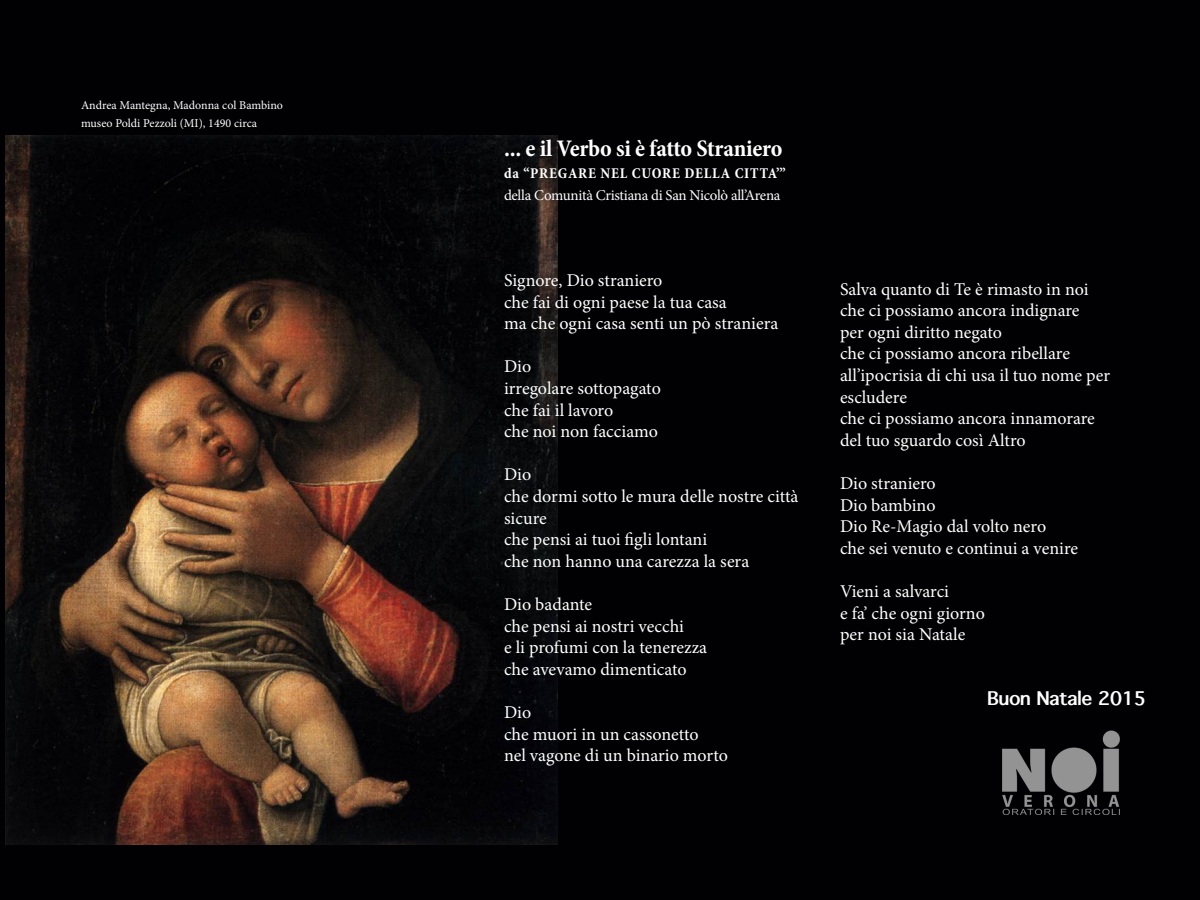
<style>
.page{position:relative;width:1200px;height:900px;background:#010103}
.page>*{position:absolute;margin:0;border:0;box-sizing:border-box;transform-origin:0 0}
.t1{font:700 condensed 24px "Minion Pro";letter-spacing:-.015em;color:#fff}
.t2{font:18px/21.6px "Minion Pro";color:#fff}
.t3{font:700 18px "Thonburi";color:#fff}
.t4{font:15px "Minion Pro";letter-spacing:-.02em;color:#fff}
.t5{font:700 condensed 15px "Minion Pro";letter-spacing:.05em;color:#fff}
.t6{font:12px "Minion Pro";color:#fff}
</style>
<div class="page">
<img style="left:6px;top:135px;width:552px;height:710px">
<img style="left:1002px;top:730px;width:118px;height:85px">
<p class="t6" style="left:81px;top:97px;width:204px">Andrea Mantegna, Madonna col Bambino</p>
<p class="t6" style="left:81px;top:115px;width:178px">museo Poldi Pezzoli (MI), 1490 circa</p>
<p class="t1" style="left:504px;top:132px;width:280px">... e il Verbo si è fatto Straniero</p>
<p class="t5" style="left:504px;top:163px;width:283px">da “PREGARE NEL CUORE DELLA CITTA’”</p>
<p class="t4" style="left:504px;top:185px;width:278px">della Comunità Cristiana di San Nicolò all’Arena</p>
<p class="t2" style="left:504px;top:269px;width:160px">Signore, Dio straniero</p>
<p class="t2" style="left:504px;top:291px;width:224px">che fai di ogni paese la tua casa</p>
<p class="t2" style="left:504px;top:313px;width:276px">ma che ogni casa senti un pò straniera</p>
<p class="t2" style="left:504px;top:356px;width:29px">Dio</p>
<p class="t2" style="left:504px;top:377px;width:158px">irregolare sottopagato</p>
<p class="t2" style="left:504px;top:399px;width:111px">che fai il lavoro</p>
<p class="t2" style="left:504px;top:421px;width:156px">che noi non facciamo</p>
<p class="t2" style="left:504px;top:464px;width:29px">Dio</p>
<p class="t2" style="left:504px;top:485px;width:296px">che dormi sotto le mura delle nostre città sicure</p>
<p class="t2" style="left:504px;top:529px;width:205px">che pensi ai tuoi figli lontani</p>
<p class="t2" style="left:504px;top:550px;width:247px">che non hanno una carezza la sera</p>
<p class="t2" style="left:504px;top:593px;width:90px">Dio badante</p>
<p class="t2" style="left:504px;top:615px;width:182px">che pensi ai nostri vecchi</p>
<p class="t2" style="left:504px;top:637px;width:205px">e li profumi con la tenerezza</p>
<p class="t2" style="left:504px;top:658px;width:184px">che avevamo dimenticato</p>
<p class="t2" style="left:504px;top:701px;width:29px">Dio</p>
<p class="t2" style="left:504px;top:723px;width:196px">che muori in un cassonetto</p>
<p class="t2" style="left:504px;top:745px;width:226px">nel vagone di un binario morto</p>
<p class="t2" style="left:840px;top:278px;width:250px">Salva quanto di Te è rimasto in noi</p>
<p class="t2" style="left:840px;top:300px;width:241px">che ci possiamo ancora indignare</p>
<p class="t2" style="left:840px;top:321px;width:164px">per ogni diritto negato</p>
<p class="t2" style="left:840px;top:343px;width:232px">che ci possiamo ancora ribellare</p>
<p class="t2" style="left:840px;top:364px;width:272px">all’ipocrisia di chi usa il tuo nome per escludere</p>
<p class="t2" style="left:840px;top:408px;width:256px">che ci possiamo ancora innamorare</p>
<p class="t2" style="left:840px;top:429px;width:187px">del tuo sguardo così Altro</p>
<p class="t2" style="left:840px;top:472px;width:97px">Dio straniero</p>
<p class="t2" style="left:840px;top:494px;width:97px">Dio bambino</p>
<p class="t2" style="left:840px;top:516px;width:208px">Dio Re-Magio dal volto nero</p>
<p class="t2" style="left:840px;top:537px;width:240px">che sei venuto e continui a venire</p>
<p class="t2" style="left:840px;top:580px;width:111px">Vieni a salvarci</p>
<p class="t2" style="left:840px;top:602px;width:146px">e fa’ che ogni giorno</p>
<p class="t2" style="left:840px;top:624px;width:127px">per noi sia Natale</p>
<p class="t3" style="left:987px;top:688px;width:160px">Buon Natale 2015</p>
</div>
